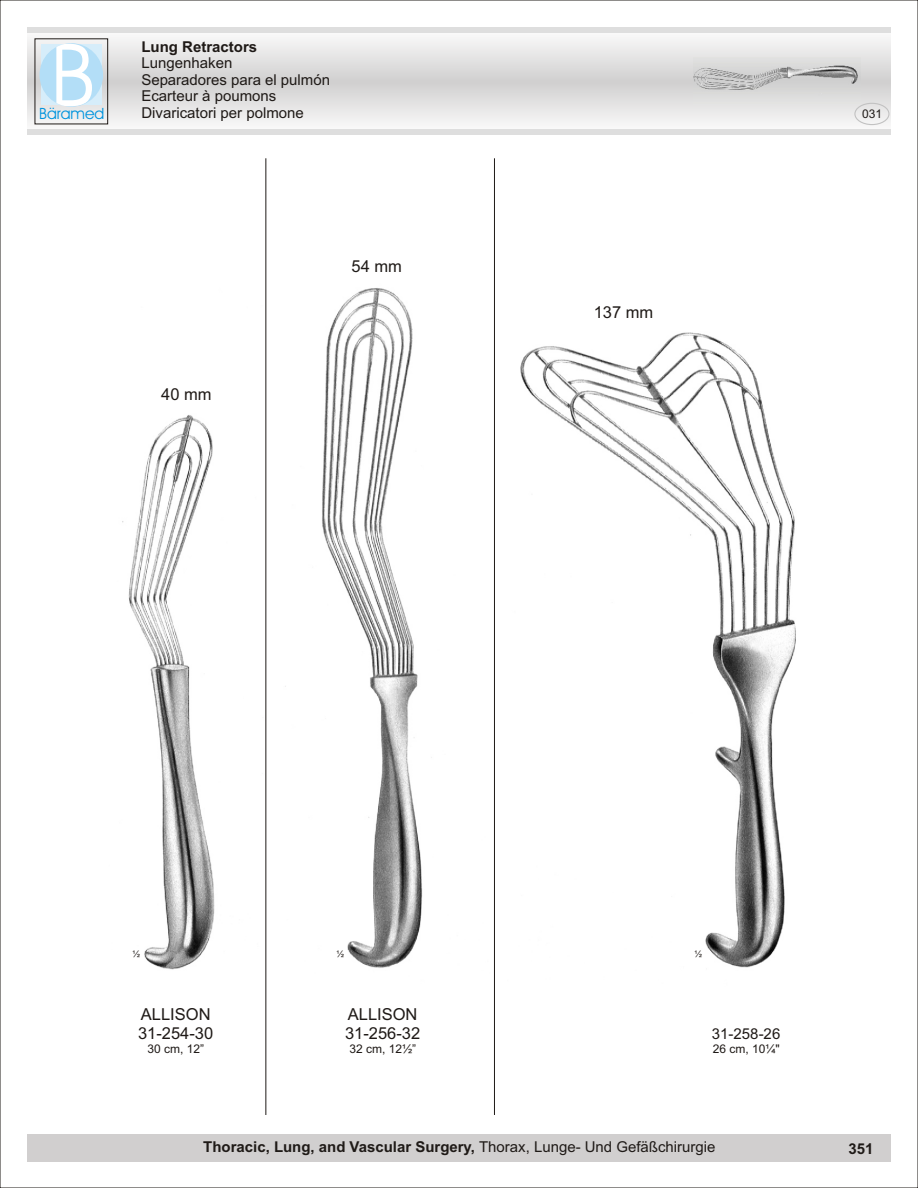
<style>
.page{position:relative;width:918px;height:1188px;background:#fff}
.page>*{position:absolute;margin:0;border:0;box-sizing:border-box;transform-origin:0 0}
.t1{font:88.05px "Avant Garde Bk BT";color:#fff}
.t2{font:16.5px/18.5px "Arial";color:#1f1a17}
.t3{font:15.6px "Avant Garde Bk BT";color:#0094de}
.t4{font:15px/16.6px "Arial";color:#1f1a17}
.t5{font:700 15px "Arial";color:#1f1a17}
.t6{font:12px "Arial";color:#1f1a17}
.t7{font:9px "Arial";color:#1f1a17}
.s1{font-weight:400}
</style>
<div class="page">
<div style="left:27px;top:1135px;width:864px;height:27px;background:#d1cfcf"></div>
<svg style="left:27px;top:32px;width:864px;height:94px"></svg>
<div style="left:27px;top:27px;width:864px;height:5px;background:#dedede"></div>
<div style="left:27px;top:129px;width:864px;height:6px;background:#dedede"></div>
<img style="left:122px;top:158px;width:674px;height:957px">
<hr style="left:265px;top:158px;width:1px;height:957px;background:#1f1a17">
<hr style="left:494px;top:158px;width:1px;height:957px;background:#1f1a17">
<div style="left:854px;top:103px;width:36px;height:22px;border:1px solid #c2c2c2;border-radius:50%"></div>
<img style="left:693px;top:57px;width:167px;height:47px">
<div style="left:41px;top:45px;width:61px;height:60px;background:#d6edfa"></div>
<div style="left:40px;top:43px;width:63px;height:64px;background:#b3def7;border-radius:50%"></div>
<h1 class="t1" style="left:51px;top:39px;width:46px">B</h1>
<p class="t3" style="left:39px;top:108px;width:67px">Bäramed</p>
<p class="t5" style="left:141px;top:41px;width:117px">Lung Retractors</p>
<p class="t4" style="left:141px;top:56px;width:190px">Lungenhaken<br>Separadores para el pulmón<br>Ecarteur à poumons<br>Divaricatori per polmone</p>
<p class="t2" style="left:161px;top:386px;width:52px">40 mm</p>
<p class="t2" style="left:352px;top:258px;width:52px">54 mm</p>
<p class="t2" style="left:594px;top:305px;width:61px">137 mm</p>
<p class="t6" style="left:862px;top:109px;width:22px">031</p>
<p class="t7" style="left:133px;top:950px;width:9px">½</p>
<p class="t7" style="left:336px;top:950px;width:9px">½</p>
<p class="t7" style="left:695px;top:950px;width:9px">½</p>
<p class="t2" style="left:138px;top:1007px;width:77px">ALLISON<br>31-254-30</p>
<p class="t6" style="left:147px;top:1045px;width:58px">30 cm, 12”</p>
<p class="t2" style="left:345px;top:1007px;width:77px">ALLISON<br>31-256-32</p>
<p class="t6" style="left:349px;top:1045px;width:68px">32 cm, 12½”</p>
<p class="t4" style="left:712px;top:1027px;width:70px">31-258-26</p>
<p class="t6" style="left:713px;top:1045px;width:68px">26 cm, 10¼"</p>
<p class="t5" style="left:203px;top:1141px;width:514px">Thoracic, Lung, and Vascular Surgery, <span class="s1">Thorax, Lunge- Und Gefäßchirurgie</span></p>
<p class="t5" style="left:849px;top:1143px;width:26px">351</p>
</div>
